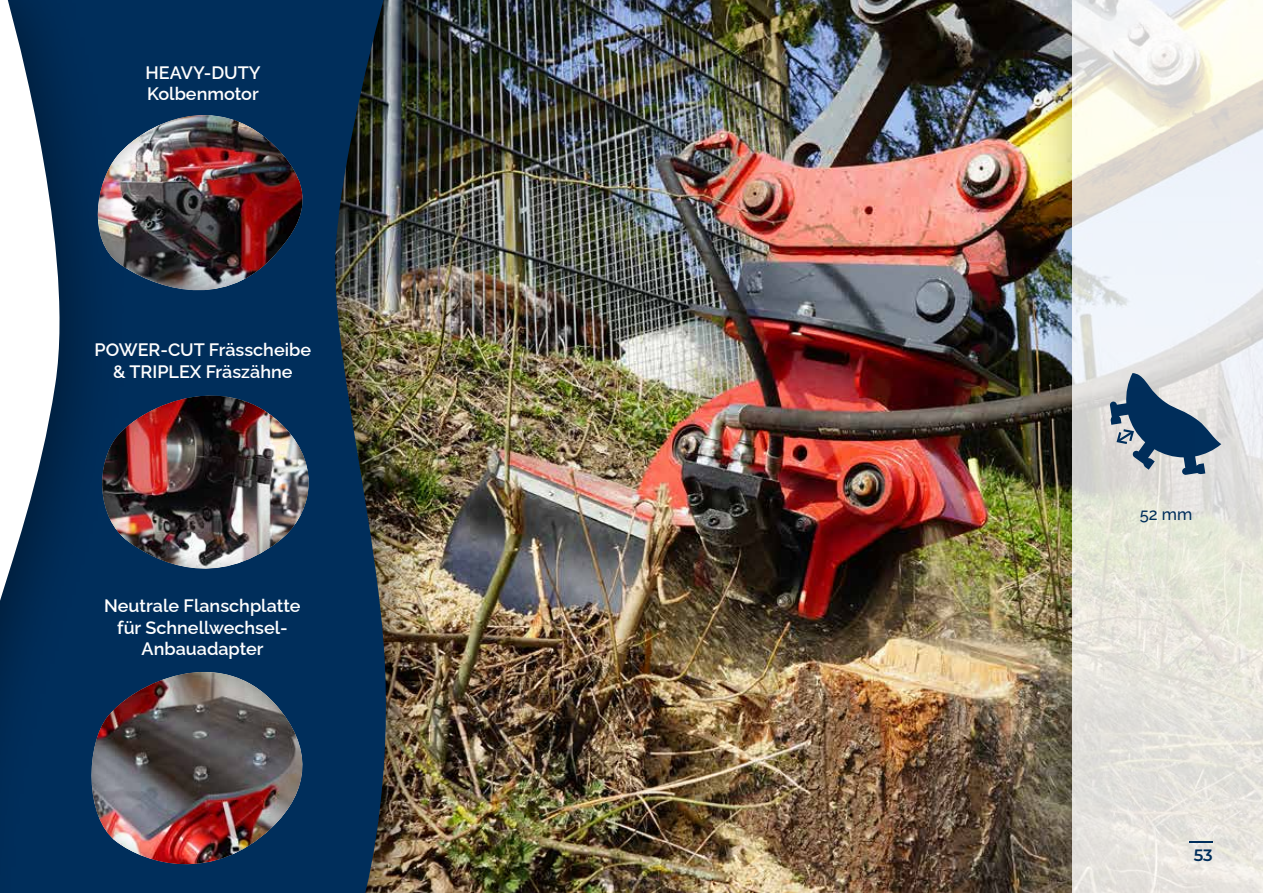
<style>
.page{position:relative;width:1263px;height:893px;background:#fff}
.page>*{position:absolute;margin:0;border:0;box-sizing:border-box;transform-origin:0 0}
.t1{font:600 18px/21.6px "Raleway";color:#fff;text-align:center}
.t2{font:500 16.5px "Raleway";color:#002e5b}
.t3{font:600 16.5px "Montserrat";color:#002e5b}
</style>
<div class="page">
<img style="left:442px;top:0;width:591px;height:893px">
<div style="left:0;top:0;width:442px;height:893px;background:#000;opacity:.5"></div>
<svg style="left:130px;top:0;width:262px;height:893px;background:#0f3455"></svg>
<div style="left:0;top:0;width:130px;height:893px;background:#002e5b"></div>
<svg style="left:0;top:0;width:78px;height:707px"></svg>
<div style="left:1033px;top:0;width:230px;height:893px;background:#000;opacity:.5"></div>
<svg style="left:1072px;top:0;width:191px;height:893px"></svg>
<div style="left:1072px;top:384px;width:125px;height:124px;background:#000;opacity:.75"></div>
<svg style="left:1110px;top:373px;width:111px;height:102px;background:#7d90a2"></svg>
<div style="left:96px;top:113px;width:208px;height:178px;background:#000;opacity:.2"></div>
<div style="left:100px;top:393px;width:210px;height:177px;background:#000;opacity:.2"></div>
<div style="left:90px;top:670px;width:213px;height:195px;background:#000;opacity:.2"></div>
<hr style="left:1189px;top:841px;width:24px;height:2px;background:#002e5b">
<p class="t1" style="left:146px;top:60px;width:117px;text-align:left">HEAVY-DUTY<br>Kolbenmotor</p>
<p class="t1" style="left:94px;top:337px;width:218px">POWER-CUT Frässcheibe &amp; TRIPLEX Fräszähne</p>
<p class="t1" style="left:104px;top:593px;width:198px">Neutrale Flanschplatte für Schnellwechsel-<br>Anbauadapter</p>
<p class="t2" style="left:1140px;top:505px;width:54px">52 mm</p>
<p class="t3" style="left:1194px;top:843px;width:21px">53</p>
</div>
